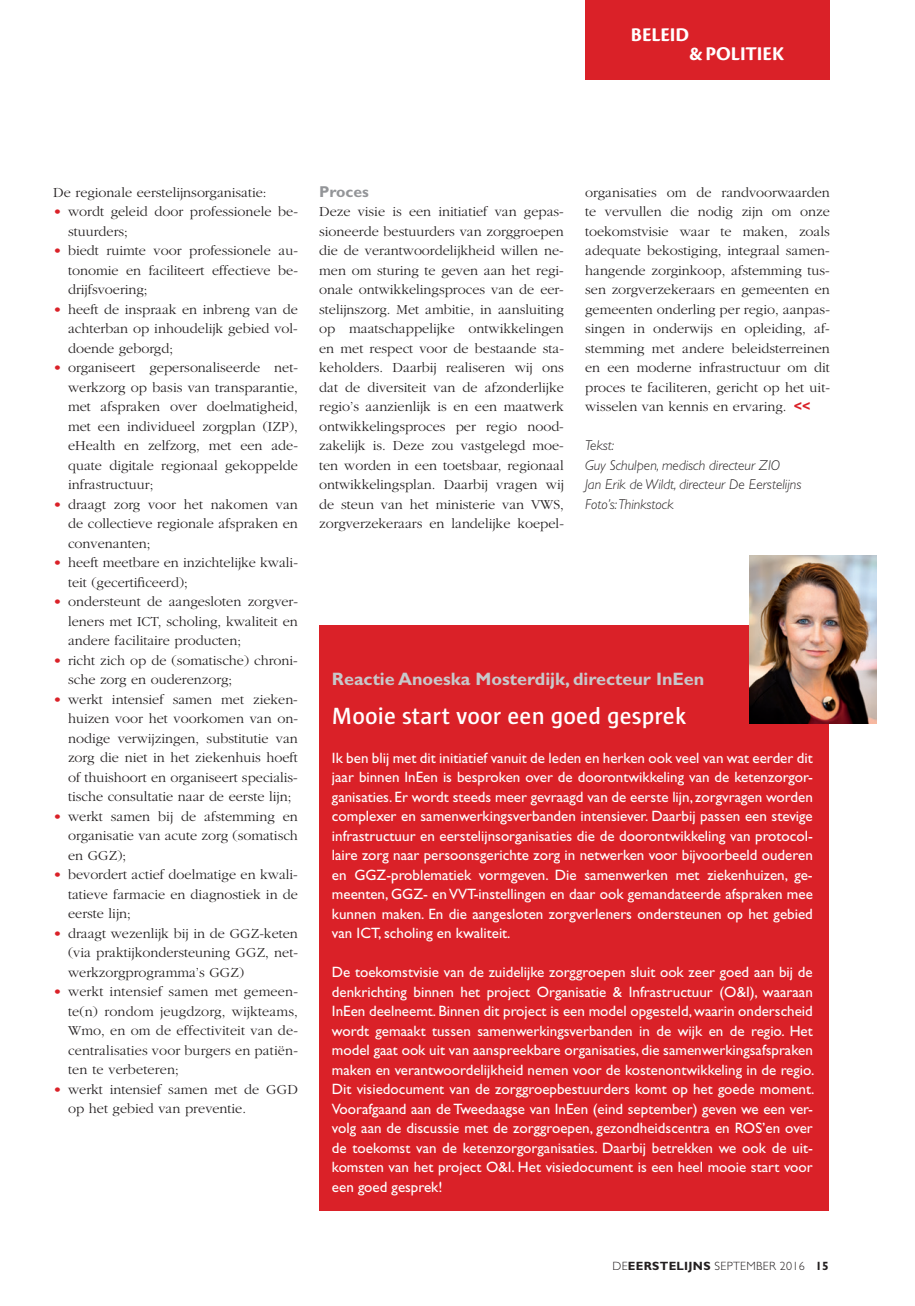
<style>
.page{position:relative;width:915px;height:1306px;background:#fff}
.page>*{position:absolute;margin:0;border:0;box-sizing:border-box;transform-origin:0 0}
.t1{font:600 24px "Sun";letter-spacing:.005em;color:#fff}
.t2{font:20.25px "Cronos MM 700 13";color:#fff}
.t3{font:700 18px "Gill Sans";color:#c7c8ca}
.t4{font:700 15.75px "Gill Sans";color:#939598}
.t5{font:15px/19.5px "Gill Sans";color:#fff;text-align:justify}
.t6{font:300 14.25px/19.5px "Garamond";color:#231f20;text-align:justify}
.t7{font:italic 300 14.25px/19.5px "Gill Sans";color:#231f20}
.t8{font:300 12px "Gill Sans";letter-spacing:.025em;color:#231f20}
.s1{color:#da2128}
.s2{font-family:"Gill Sans";font-weight:700;color:#da2128}
.s3{font-weight:700}
</style>
<div class="page">
<div style="left:585px;top:0;width:244px;height:80px;background:#da2128"></div>
<div style="left:319px;top:625px;width:509px;height:585px;background:#da2128"></div>
<img style="left:749px;top:555px;width:127px;height:168px">
<h2 class="t2" style="left:630px;top:24px;width:60px">BELEID</h2>
<h2 class="t2" style="left:689px;top:43px;width:96px">&amp; POLITIEK</h2>
<p class="t6" style="left:53px;top:183px;width:215px">De regionale eerstelijnsorganisatie:</p>
<p class="t6" style="left:68px;top:202px;width:231px;text-indent:-15px"><span class="s1">•</span> wordt geleid door professionele be&shy;stuurders;</p>
<p class="t6" style="left:68px;top:241px;width:231px;text-indent:-15px"><span class="s1">•</span> biedt ruimte voor professionele au&shy;tonomie en faciliteert effectieve be&shy;drijfsvoering;</p>
<p class="t6" style="left:68px;top:300px;width:231px;text-indent:-15px"><span class="s1">•</span> heeft de inspraak en inbreng van de achterban op inhoudelijk gebied vol&shy;doende geborgd;</p>
<p class="t6" style="left:68px;top:358px;width:231px;text-indent:-15px"><span class="s1">•</span> organiseert gepersonaliseerde net&shy;werkzorg op basis van transparantie, met afspraken over doelmatigheid, met een individueel zorgplan (IZP), eHealth en zelfzorg, met een ade&shy;quate digitale regionaal gekoppelde infrastructuur;</p>
<p class="t6" style="left:68px;top:495px;width:231px;text-indent:-15px"><span class="s1">•</span> draagt zorg voor het nakomen van de collectieve regionale afspraken en convenanten;</p>
<p class="t6" style="left:68px;top:553px;width:231px;text-indent:-15px"><span class="s1">•</span> heeft meetbare en inzichtelijke kwali&shy;teit (gecertificeerd);</p>
<p class="t6" style="left:68px;top:592px;width:231px;text-indent:-15px"><span class="s1">•</span> ondersteunt de aangesloten zorgver&shy;leners met ICT, scholing, kwaliteit en andere facilitaire producten;</p>
<p class="t6" style="left:68px;top:651px;width:231px;text-indent:-15px"><span class="s1">•</span> richt zich op de (somatische) chroni&shy;sche zorg en ouderenzorg;</p>
<p class="t6" style="left:68px;top:690px;width:231px;text-indent:-15px"><span class="s1">•</span> werkt intensief samen met zieken&shy;huizen voor het voorkomen van on&shy;nodige verwijzingen, substitutie van zorg die niet in het ziekenhuis hoeft of thuishoort en organiseert specialis&shy;tische consultatie naar de eerste lijn;</p>
<p class="t6" style="left:68px;top:807px;width:231px;text-indent:-15px"><span class="s1">•</span> werkt samen bij de afstemming en organisatie van acute zorg (somatisch en GGZ);</p>
<p class="t6" style="left:68px;top:865px;width:231px;text-indent:-15px"><span class="s1">•</span> bevordert actief doelmatige en kwali&shy;tatieve farmacie en diagnostiek in de eerste lijn;</p>
<p class="t6" style="left:68px;top:923px;width:231px;text-indent:-15px"><span class="s1">•</span> draagt wezenlijk bij in de GGZ-keten (via praktijkondersteuning GGZ, net&shy;werkzorgprogramma’s GGZ)</p>
<p class="t6" style="left:68px;top:982px;width:231px;text-indent:-15px"><span class="s1">•</span> werkt intensief samen met gemeen&shy;te(n) rondom jeugdzorg, wijkteams, Wmo, en om de effectiviteit van de&shy;centralisaties voor burgers en patiën&shy;ten te verbeteren;</p>
<p class="t6" style="left:68px;top:1079px;width:231px;text-indent:-15px"><span class="s1">•</span> werkt intensief samen met de GGD op het gebied van preventie.</p>
<p class="t4" style="left:319px;top:182px;width:51px">Proces</p>
<p class="t6" style="left:319px;top:202px;width:246px">Deze visie is een initiatief van gepas&shy;sioneerde bestuurders van zorggroepen die de verantwoordelijkheid willen ne&shy;men om sturing te geven aan het regi&shy;onale ontwikkelingsproces van de eer&shy;stelijnszorg. Met ambitie, in aansluiting op maatschappelijke ontwikkelingen en met respect voor de bestaande sta&shy;keholders. Daarbij realiseren wij ons dat de diversiteit van de afzonderlijke regio’s aanzienlijk is en een maatwerk ontwikkelingsproces per regio nood&shy;zakelijk is. Deze zou vastgelegd moe&shy;ten worden in een toetsbaar, regionaal ontwikkelingsplan. Daarbij vragen wij de steun van het ministerie van VWS, zorgverzekeraars en landelijke koepel-</p>
<p class="t6" style="left:585px;top:183px;width:246px">organisaties om de randvoorwaarden te vervullen die nodig zijn om onze toekomstvisie waar te maken, zoals adequate bekostiging, integraal samen&shy;hangende zorginkoop, afstemming tus&shy;sen zorgverzekeraars en gemeenten en gemeenten onderling per regio, aanpas&shy;singen in onderwijs en opleiding, af&shy;stemming met andere beleidsterreinen en een moderne infrastructuur om dit proces te faciliteren, gericht op het uit&shy;wisselen van kennis en ervaring. <span class="s2">&lt;&lt;</span></p>
<p class="t7" style="left:585px;top:436px;width:218px">Tekst:<br>Guy Schulpen, medisch directeur ZIO<br>Jan Erik de Wildt, directeur De Eerstelijns<br>Foto’s: Thinkstock</p>
<p class="t3" style="left:332px;top:668px;width:374px">Reactie Anoeska Mosterdijk, directeur InEen</p>
<h1 class="t1" style="left:332px;top:702px;width:356px">Mooie start voor een goed gesprek</h1>
<p class="t5" style="left:332px;top:748px;width:482px">Ik ben blij met dit initiatief vanuit de leden en herken ook veel van wat eerder dit jaar binnen InEen is besproken over de doorontwikkeling van de ketenzorgor&shy;ganisaties. Er wordt steeds meer gevraagd van de eerste lijn, zorgvragen worden complexer en samenwerkingsverbanden intensiever. Daarbij passen een stevige infrastructuur en eerstelijnsorganisaties die de doorontwikkeling van protocol&shy;laire zorg naar persoonsgerichte zorg in netwerken voor bijvoorbeeld ouderen en GGZ-problematiek vormgeven. Die samenwerken met ziekenhuizen, ge&shy;meenten, GGZ- en VVT-instellingen en daar ook gemandateerde afspraken mee kunnen maken. En die aangesloten zorgverleners ondersteunen op het gebied van ICT, scholing en kwaliteit.</p>
<p class="t5" style="left:332px;top:962px;width:483px">De toekomstvisie van de zuidelijke zorggroepen sluit ook zeer goed aan bij de denkrichting binnen het project Organisatie &amp; Infrastructuur (O&amp;I), waaraan InEen deelneemt. Binnen dit project is een model opgesteld, waarin onderscheid wordt gemaakt tussen samenwerkingsverbanden in de wijk en de regio. Het model gaat ook uit van aanspreekbare organisaties, die samenwerkingsafspraken maken en verantwoordelijkheid nemen voor de kostenontwikkeling in de regio.<br>Dit visiedocument van de zorggroepbestuurders komt op het goede moment.<br>Voorafgaand aan de Tweedaagse van InEen (eind september) geven we een ver&shy;volg aan de discussie met de zorggroepen, gezondheidscentra en ROS’en over de toekomst van de ketenzorgorganisaties. Daarbij betrekken we ook de uit&shy;komsten van het project O&amp;I. Het visiedocument is een heel mooie start voor een goed gesprek!</p>
<p class="t8" style="left:612px;top:1258px;width:218px">DE<span class="s3">EERSTELIJNS</span> SEPTEMBER 2016 <span class="s3">15</span></p>
</div>
